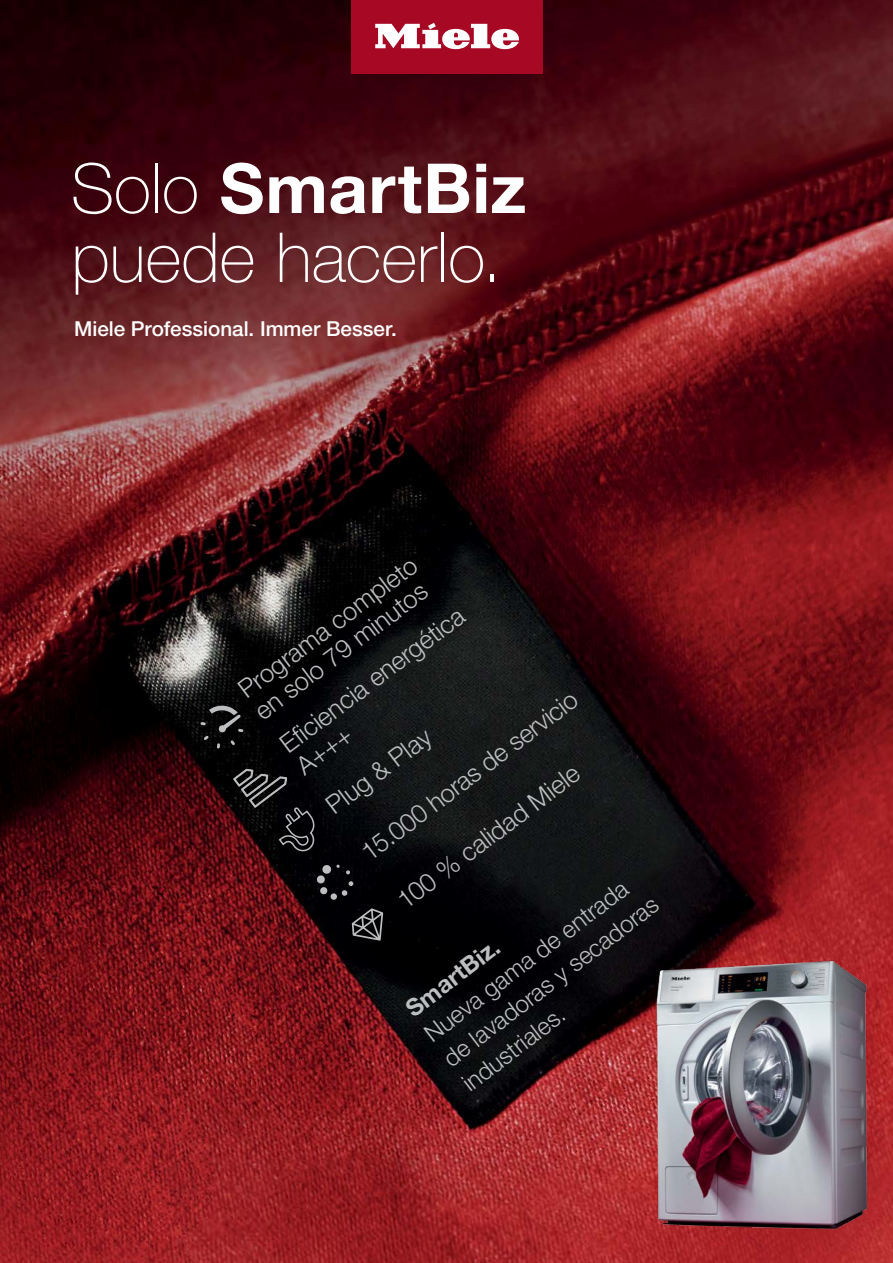
<style>
.page{position:relative;width:893px;height:1263px;background:#fff}
.page>*{position:absolute;margin:0;border:0;box-sizing:border-box;transform-origin:0 0}
.Headline{font:100 69px/69px "Helvetica Neue LTW1 G";color:#fff}
.t1{font:300 25.5px/27px "Helvetica Neue LTW1 G";color:#bcbec0}
.t2{font:300 24px/31.2px "Helvetica Neue LTW1 G";color:#bcbec0}
.t3{font:700 24px "Helvetica Neue LTW1 G";color:#bcbec0}
.Immer_Besser{font:500 20.7px "Helvetica Neue LTW1 G";color:#fff}
.s1{font-weight:700}
</style>
<div class="page">
<img style="left:0;top:0;width:893px;height:1263px">
<img style="left:614px;top:933px;width:279px;height:330px">
<svg style="left:352px;top:908px;width:31px;height:33px"></svg>
<svg style="left:200px;top:703px;width:43px;height:45px;background:#202021"></svg>
<svg style="left:233px;top:769px;width:84px;height:85px;background:#1e1719"></svg>
<div style="left:330px;top:893px;width:7px;height:7px;background:#bcbec0;border-radius:50%"></div>
<svg style="left:316px;top:864px;width:38px;height:32px"></svg>
<div style="left:351px;top:0;width:191px;height:73px;background:#a70925"></div>
<svg style="left:375px;top:23px;width:144px;height:26px"></svg>
<p class="Headline" style="left:71px;top:154px;width:457px">Solo <span class="s1">SmartBiz </span>puede hacerlo.</p>
<p class="Immer_Besser" style="left:74px;top:316px;width:324px">Miele Professional. Immer Besser.</p>
<p class="t1" style="left:233px;top:681px;width:218px;rotate:-37deg">Programa completo en solo 79 minutos</p>
<p class="t1" style="left:275px;top:736px;width:225px;rotate:-37deg">Efi ciencia energética<br>A+++</p>
<p class="t1" style="left:356px;top:844px;width:265px;rotate:-37deg">15.000 horas de servicio</p>
<p class="t1" style="left:321px;top:797px;width:126px;rotate:-37deg">Plug &amp; Play</p>
<p class="t1" style="left:392px;top:892px;width:222px;rotate:-37deg">100 % calidad Miele</p>
<p class="t2" style="left:418px;top:1023px;width:265px;rotate:-37deg">Nueva gama de entrada de lavadoras y secadoras industriales.</p>
<p class="t3" style="left:399px;top:999px;width:113px;rotate:-37deg">SmartBiz.</p>
</div>
